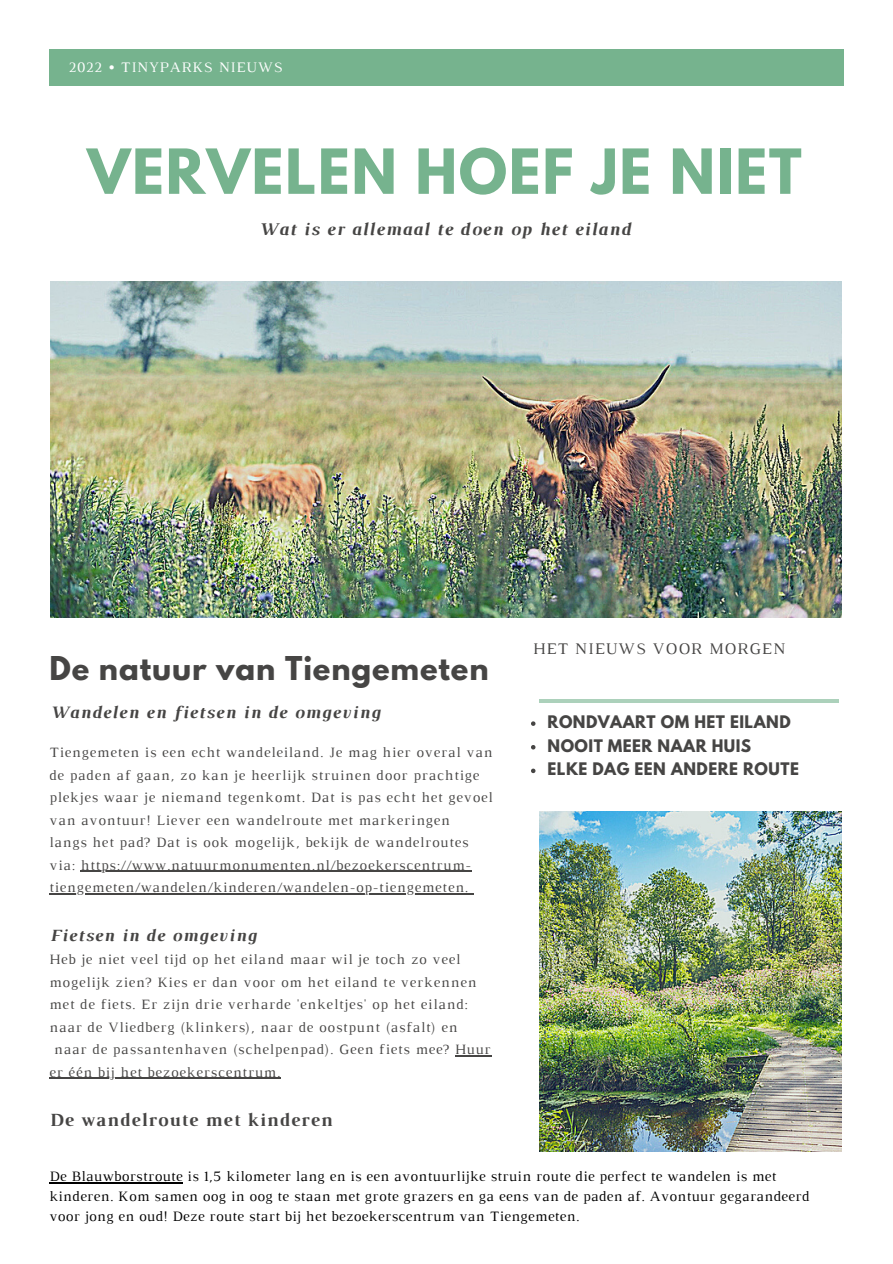
<style>
.page{position:relative;width:893px;height:1264px;background:#fff}
.page>*{position:absolute;margin:0;border:0;box-sizing:border-box;transform-origin:0 0}
.t1{font:700 55.05px "League Spartan";letter-spacing:.03em;color:#76b38e}
.t2{font:700 29.1px "League Spartan";letter-spacing:.03em;color:#464544}
.t3{font:700 18.9px "Luthier";letter-spacing:.06em;color:#464544}
.t4{font:italic 700 18.15px "Luthier";letter-spacing:.06em;color:#464544}
.t5{font:italic 700 17.7px "Luthier";letter-spacing:.06em;color:#464544}
.t6{font:italic 700 17.4px "Luthier";letter-spacing:.06em;color:#464544}
.t7{font:16.5px "Luthier";letter-spacing:.06em;color:#464544}
.t8{font:700 15.3px/23.5px "League Spartan";letter-spacing:.03em;color:#464544}
.t9{font:14.85px "Luthier";letter-spacing:.06em;color:#fff}
.t10{font:14.7px/20.2px "Luthier";letter-spacing:.03em;color:#000}
.t11{font:14.55px/22.5px "Luthier";letter-spacing:.06em;color:#464544}
</style>
<div class="page">
<div style="left:49px;top:49px;width:794px;height:36px;background:#76b38e"></div>
<hr style="left:81px;top:870px;width:391px;height:2px;background:#464544">
<hr style="left:49px;top:893px;width:420px;height:1px;background:#464544">
<hr style="left:455px;top:1055px;width:36px;height:1px;background:#464544">
<hr style="left:49px;top:1077px;width:232px;height:1px;background:#464544">
<svg style="left:531px;top:721px;width:4px;height:5px"></svg>
<svg style="left:531px;top:745px;width:4px;height:4px"></svg>
<svg style="left:531px;top:768px;width:4px;height:5px"></svg>
<hr style="left:540px;top:699px;width:299px;height:4px;background:#acd1bb">
<img style="left:51px;top:281px;width:790px;height:336px">
<img style="left:539px;top:811px;width:302px;height:340px">
<hr style="left:49px;top:1181px;width:134px;height:2px;background:#000">
<p class="t9" style="left:69px;top:61px;width:215px">2022 • TINYPARKS NIEUWS</p>
<h1 class="t1" style="left:87px;top:144px;width:715px">VERVELEN HOEF JE NIET</h1>
<p class="t4" style="left:258px;top:223px;width:373px">Wat is er allemaal te doen op het eiland</p>
<h2 class="t2" style="left:49px;top:654px;width:440px">De natuur van Tiengemeten</h2>
<p class="t5" style="left:49px;top:705px;width:331px">Wandelen en fietsen in de omgeving</p>
<p class="t11" style="left:49px;top:742px;width:444px">Tiengemeten is een echt wandeleiland. Je mag hier overal van de paden af gaan, zo kan je heerlijk struinen door prachtige plekjes waar je niemand tegenkomt. Dat is pas echt het gevoel van avontuur! Liever een wandelroute met markeringen<br>langs het pad? Dat is ook mogelijk, bekijk de wandelroutes via: https://www.natuurmonumenten.nl/bezoekerscentrum&shy;tiengemeten/wandelen/kinderen/wandelen-op-tiengemeten.</p>
<p class="t6" style="left:49px;top:928px;width:208px">Fietsen in de omgeving</p>
<p class="t11" style="left:49px;top:949px;width:412px">Heb je niet veel tijd op het eiland maar wil je toch zo veel</p>
<p class="t11" style="left:49px;top:971px;width:428px">mogelijk zien? Kies er dan voor om het eiland te verkennen</p>
<p class="t11" style="left:49px;top:994px;width:420px">met de fiets. Er zijn drie verharde 'enkeltjes' op het eiland:</p>
<p class="t11" style="left:49px;top:1016px;width:409px">naar de Vliedberg (klinkers), naar de oostpunt (asfalt) en</p>
<p class="t11" style="left:54px;top:1039px;width:438px">naar de passantenhaven (schelpenpad). Geen fiets mee? Huur</p>
<p class="t11" style="left:49px;top:1061px;width:232px">er één bij het bezoekerscentrum.</p>
<p class="t3" style="left:49px;top:1113px;width:284px">De wandelroute met kinderen</p>
<p class="t7" style="left:533px;top:642px;width:253px">HET NIEUWS VOOR MORGEN</p>
<p class="t8" style="left:547px;top:712px;width:253px">RONDVAART OM HET EILAND<br>NOOIT MEER NAAR HUIS<br>ELKE DAG EEN ANDERE ROUTE</p>
<p class="t10" style="left:49px;top:1167px;width:761px">De Blauwborstroute is 1,5 kilometer lang en is een avontuurlijke struin route die perfect te wandelen is met kinderen. Kom samen oog in oog te staan met grote grazers en ga eens van de paden af. Avontuur gegarandeerd voor jong en oud! Deze route start bij het bezoekerscentrum van Tiengemeten.</p>
</div>
